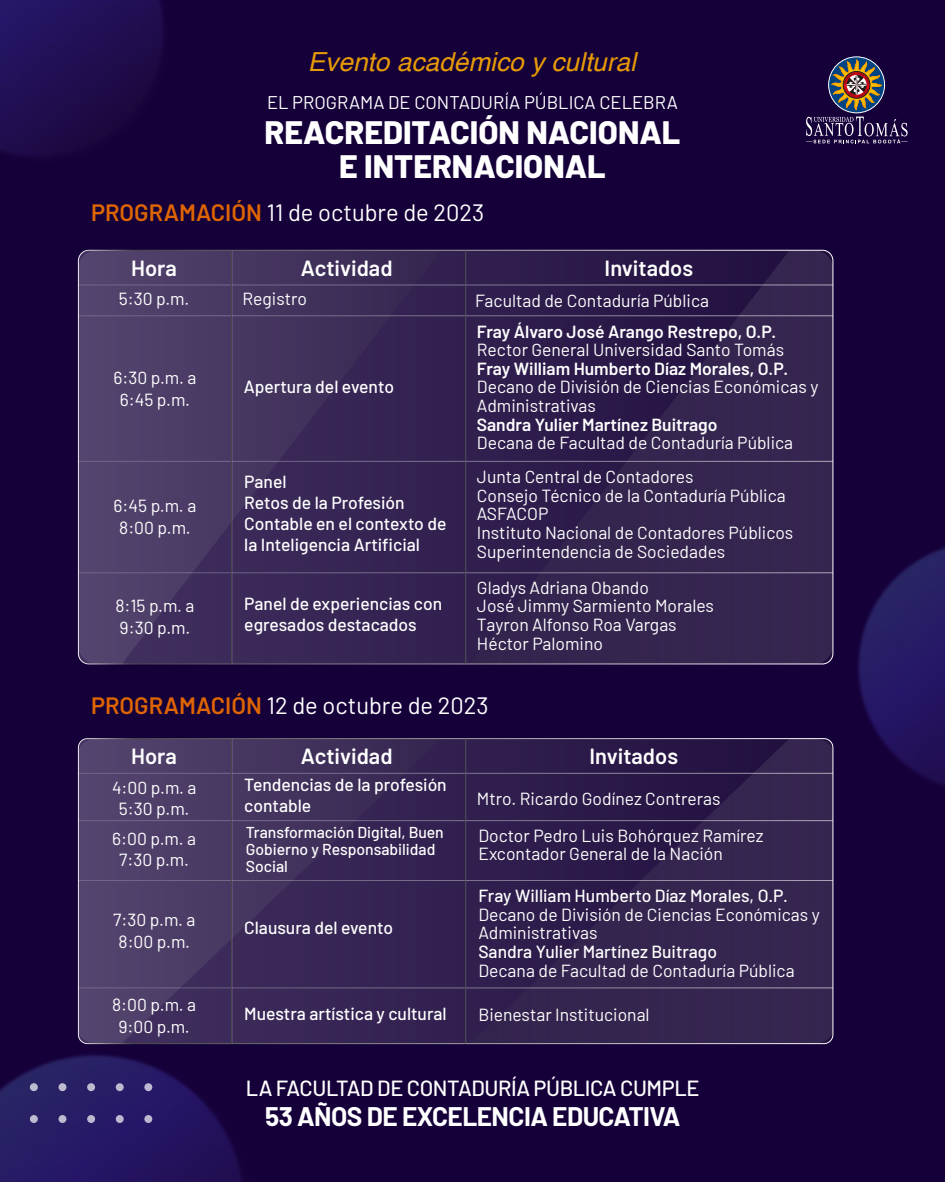
<style>
.page{position:relative;width:945px;height:1182px;background:#fff}
.page>*{position:absolute;margin:0;border:0;box-sizing:border-box;transform-origin:0 0}
.t1{font:800 32.38px/33.8px "Barlow";color:#fff;text-align:center}
.t2{font:700 26.25px "Barlow";letter-spacing:-.02em;color:#fff}
.t3{font:italic 26.25px "Helvetica";color:#e79b06}
.t4{font:23.62px "Barlow";color:#fff}
.t5{font:600 21.88px "Barlow";color:#fff}
.t6{font:500 21.88px "Barlow";letter-spacing:-.02em;color:#fff}
.t7{font:18.38px "Barlow";color:#fff}
.t8{font:17.5px/18.6px "Barlow";color:#fff;text-align:center}
.t9{font:500 17.5px/21px "Barlow";color:#fff}
.t10{font:600 17.5px "Barlow";color:#fff}
.t11{font:500 15.75px/16.8px "Barlow";color:#fff}
.s1{font-weight:600;color:#de6501}
</style>
<div class="page">
<div style="left:0;top:0;width:945px;height:1181px;background:#15003a"></div>
<img style="left:815px;top:497px;width:130px;height:346px">
<img style="left:0;top:0;width:163px;height:155px">
<img style="left:0;top:997px;width:317px;height:184px">
<svg style="left:30px;top:1083px;width:8px;height:7px"></svg>
<div style="left:59px;top:1083px;width:7px;height:7px;background:#bebbd0;border-radius:50%"></div>
<svg style="left:87px;top:1083px;width:8px;height:7px"></svg>
<div style="left:116px;top:1083px;width:8px;height:7px;background:#bdbad0;border-radius:50%"></div>
<div style="left:144px;top:1083px;width:8px;height:7px;background:#bdb9d0;border-radius:50%"></div>
<svg style="left:30px;top:1114px;width:8px;height:8px"></svg>
<svg style="left:59px;top:1114px;width:7px;height:8px"></svg>
<svg style="left:87px;top:1114px;width:8px;height:8px"></svg>
<svg style="left:116px;top:1114px;width:8px;height:8px"></svg>
<svg style="left:144px;top:1114px;width:8px;height:8px"></svg>
<div style="left:78px;top:250px;width:755px;height:414px;background:#322150;border-radius:11px"></div>
<svg style="left:78px;top:250px;width:363px;height:414px"></svg>
<svg style="left:470px;top:250px;width:363px;height:414px"></svg>
<hr style="left:78px;top:284px;width:755px;height:1px;background:#fff">
<hr style="left:78px;top:315px;width:755px;height:1px;background:#fff">
<hr style="left:78px;top:461px;width:755px;height:1px;background:#fff">
<hr style="left:78px;top:572px;width:755px;height:1px;background:#fff">
<hr style="left:231px;top:250px;width:1px;height:414px;background:#fff">
<hr style="left:465px;top:250px;width:1px;height:414px;background:#fff">
<div style="left:78px;top:738px;width:755px;height:305px;background:#322150;border-radius:9px"></div>
<svg style="left:78px;top:738px;width:363px;height:305px"></svg>
<svg style="left:470px;top:738px;width:363px;height:305px"></svg>
<hr style="left:78px;top:772px;width:755px;height:1px;background:#fff">
<hr style="left:78px;top:820px;width:755px;height:1px;background:#fff">
<hr style="left:78px;top:880px;width:755px;height:1px;background:#fff">
<hr style="left:78px;top:987px;width:755px;height:1px;background:#fff">
<hr style="left:231px;top:738px;width:1px;height:305px;background:#fff">
<hr style="left:465px;top:738px;width:1px;height:305px;background:#fff">
<div style="left:829px;top:57px;width:56px;height:56px;border:1px solid #fff;border-radius:50%"></div>
<svg style="left:831px;top:59px;width:51px;height:51px;background:#6c6051"></svg>
<svg style="left:806px;top:116px;width:102px;height:27px"></svg>
<h2 class="t3" style="left:308px;top:41px;width:330px">Evento académico y cultural</h2>
<p class="t7" style="left:267px;top:89px;width:412px">EL PROGRAMA DE CONTADURÍA PÚBLICA CELEBRA</p>
<h1 class="t1" style="left:265px;top:113px;width:417px">REACREDITACIÓN NACIONAL<br>E INTERNACIONAL</h1>
<h3 class="t4" style="left:91px;top:196px;width:395px"><span class="s1">PROGRAMACIÓN</span> 11 de octubre de 2023</h3>
<p class="t5" style="left:301px;top:252px;width:93px">Actividad</p>
<p class="t5" style="left:605px;top:252px;width:90px">Invitados</p>
<p class="t5" style="left:131px;top:252px;width:47px">Hora</p>
<p class="t8" style="left:119px;top:288px;width:72px">5:30 p.m.</p>
<p class="t8" style="left:243px;top:288px;width:66px">Registro</p>
<p class="t8" style="left:475px;top:290px;width:235px">Facultad de Contaduría Pública</p>
<p class="t8" style="left:113px;top:365px;width:84px;line-height:21.9px">6:30 p.m. a<br>6:45 p.m.</p>
<p class="t9" style="left:244px;top:375px;width:152px">Apertura del evento</p>
<p class="t8" style="left:114px;top:493px;width:84px;line-height:21.9px">6:45 p.m. a<br>8:00 p.m.</p>
<p class="t8" style="left:115px;top:593px;width:81px;line-height:21.9px;text-align:left">8:15 p.m. a<br>9:30 p.m.</p>
<p class="t9" style="left:244px;top:470px;width:204px">Panel<br>Retos de la Profesión<br>Contable en el contexto de la Inteligencia Artificial</p>
<p class="t9" style="left:244px;top:592px;width:199px">Panel de experiencias con egresados destacados</p>
<p class="t10" style="left:477px;top:318px;width:301px">Fray Álvaro José Arango Restrepo, O.P.</p>
<p class="t8" style="left:477px;top:339px;width:309px">Rector General Universidad Santo Tomás</p>
<p class="t10" style="left:477px;top:355px;width:313px">Fray William Humberto Díaz Morales, O.P.</p>
<p class="t8" style="left:477px;top:376px;width:343px;text-align:left">Decano de División de Ciencias Económicas y<br>Administrativas</p>
<p class="t10" style="left:477px;top:411px;width:242px">Sandra Yulier Martínez Buitrago</p>
<p class="t8" style="left:477px;top:432px;width:318px">Decana de Facultad de Contaduría Pública</p>
<p class="t8" style="left:477px;top:466px;width:318px;text-align:left">Junta Central de Contadores<br>Consejo Técnico de la Contaduría Pública<br>ASFACOP<br>Instituto Nacional de Contadores Públicos<br>Superintendencia de Sociedades</p>
<p class="t8" style="left:477px;top:577px;width:239px;text-align:left">Gladys Adriana Obando<br>José Jimmy Sarmiento Morales<br>Tayron Alfonso Roa Vargas<br>Héctor Palomino</p>
<h3 class="t4" style="left:91px;top:688px;width:399px"><span class="s1">PROGRAMACIÓN</span> 12 de octubre de 2023</h3>
<p class="t5" style="left:301px;top:740px;width:93px">Actividad</p>
<p class="t5" style="left:590px;top:740px;width:90px">Invitados</p>
<p class="t5" style="left:131px;top:740px;width:47px">Hora</p>
<p class="t8" style="left:112px;top:774px;width:86px;line-height:21.9px">4:00 p.m. a<br>5:30 p.m.</p>
<p class="t9" style="left:244px;top:773px;width:204px">Tendencias de la profesión contable</p>
<p class="t8" style="left:477px;top:787px;width:245px">Mtro. Ricardo Godínez Contreras</p>
<p class="t8" style="left:112px;top:825px;width:85px;line-height:21.9px">6:00 p.m. a<br>7:30 p.m.</p>
<p class="t11" style="left:246px;top:823px;width:200px">Transformación Digital, Buen<br>Gobierno y Responsabilidad<br>Social</p>
<p class="t8" style="left:478px;top:824px;width:287px;text-align:left">Doctor Pedro Luis Bohórquez Ramírez<br>Excontador General de la Nación</p>
<p class="t8" style="left:113px;top:907px;width:84px;line-height:21.9px">7:30 p.m. a<br>8:00 p.m.</p>
<p class="t8" style="left:112px;top:992px;width:85px;line-height:21.9px">8:00 p.m. a<br>9:00 p.m.</p>
<p class="t9" style="left:244px;top:915px;width:150px">Clausura del evento</p>
<p class="t9" style="left:244px;top:1001px;width:204px">Muestra artística y cultural</p>
<p class="t9" style="left:478px;top:883px;width:311px">Fray William Humberto Díaz Morales, O.P.</p>
<p class="t8" style="left:478px;top:903px;width:343px;text-align:left">Decano de División de Ciencias Económicas y<br>Administrativas</p>
<p class="t9" style="left:478px;top:939px;width:240px">Sandra Yulier Martínez Buitrago</p>
<p class="t8" style="left:478px;top:959px;width:318px">Decana de Facultad de Contaduría Pública</p>
<p class="t8" style="left:478px;top:1004px;width:173px">Bienestar Institucional</p>
<p class="t6" style="left:246px;top:1071px;width:455px">LA FACULTAD DE CONTADURÍA PÚBLICA CUMPLE</p>
<h2 class="t2" style="left:265px;top:1097px;width:417px">53 AÑOS DE EXCELENCIA EDUCATIVA</h2>
</div>
